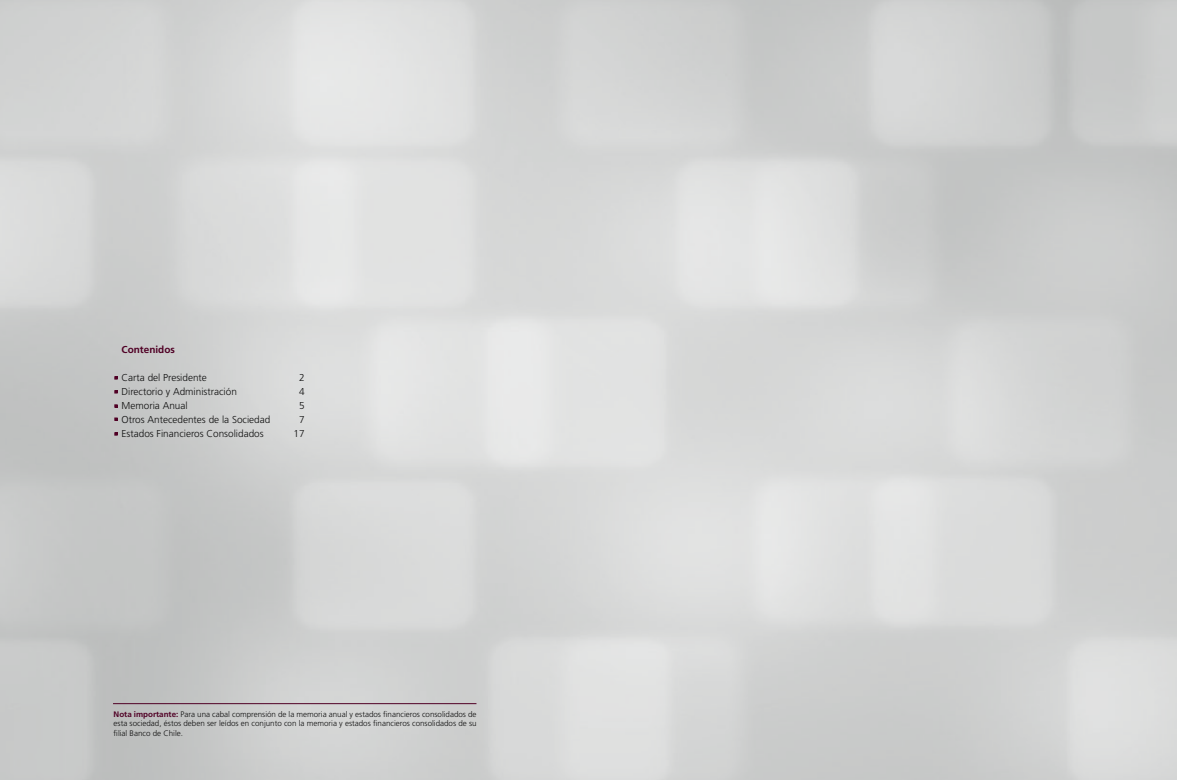
<style>
.page{position:relative;width:1177px;height:780px;background:#fff}
.page>*{position:absolute;margin:0;border:0;box-sizing:border-box;transform-origin:0 0}
.t1{font:300 10px "Frutiger";color:#0f0f0f}
.t2{font:700 10px "Frutiger";color:#500025}
.t3{font:300 8px/9.6px "Frutiger";color:#0f0f0f;text-align:justify}
.s1{font-weight:700;color:#500025}
</style>
<div class="page">
<img style="left:0;top:0;width:1176px;height:780px">
<hr style="left:113px;top:703px;width:363px;height:1px;background:#500025">
<p class="t2" style="left:122px;top:344px;width:55px">Contenidos</p>
<p class="t1" style="left:122px;top:372px;width:87px">Carta del Presidente</p>
<p class="t1" style="left:299px;top:372px;width:7px">2</p>
<p class="t1" style="left:122px;top:386px;width:117px">Directorio y Administración</p>
<p class="t1" style="left:299px;top:386px;width:7px">4</p>
<p class="t1" style="left:122px;top:400px;width:68px">Memoria Anual</p>
<p class="t1" style="left:299px;top:400px;width:7px">5</p>
<p class="t1" style="left:122px;top:414px;width:150px">Otros Antecedentes de la Sociedad</p>
<p class="t1" style="left:299px;top:414px;width:7px">7</p>
<p class="t1" style="left:122px;top:428px;width:144px">Estados Financieros Consolidados</p>
<p class="t1" style="left:293px;top:428px;width:13px">17</p>
<p class="t3" style="left:114px;top:708px;width:364px"><span class="s1">Nota importante:</span> Para una cabal comprensión de la memoria anual y estados financieros consolidados de esta sociedad, éstos deben ser leídos en conjunto con la memoria y estados financieros consolidados de su filial Banco de Chile.</p>
</div>
